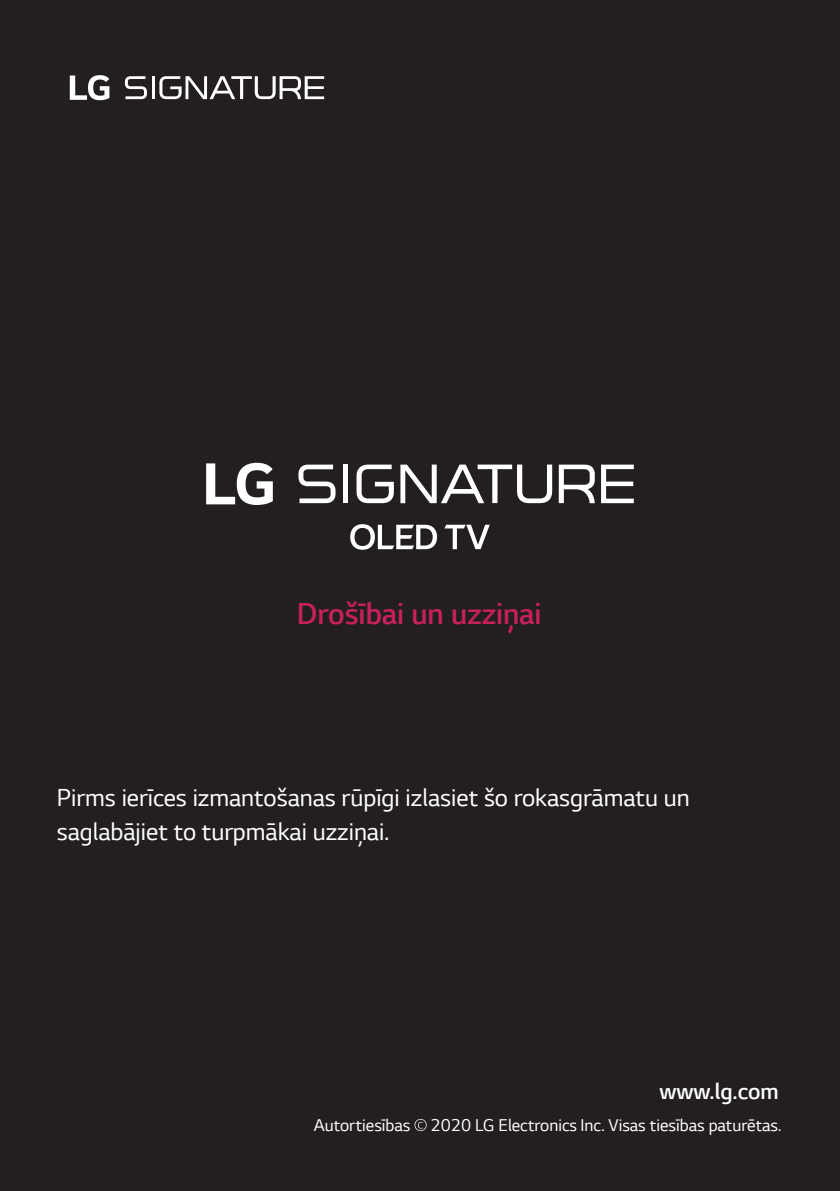
<style>
.page{position:relative;width:840px;height:1191px;background:#fff}
.page>*{position:absolute;margin:0;border:0;box-sizing:border-box;transform-origin:0 0}
.Cover_Safety_and_Ref{font:600 32px "LG Smart";color:#c8205d}
.Cover_Body{font:26px/34px "LG Smart";color:#fff}
.Cover_Address{font:600 24px "LG Smart";color:#fff}
.Cover_Body_Right{font:18px "LG Smart";color:#fff}
</style>
<div class="page">
<div style="left:0;top:0;width:839px;height:1191px;background:#231f20"></div>
<svg style="left:206px;top:463px;width:67px;height:42px"></svg>
<svg style="left:298px;top:464px;width:37px;height:39px"></svg>
<div style="left:343px;top:464px;width:5px;height:39px;background:#fff"></div>
<svg style="left:356px;top:464px;width:37px;height:39px"></svg>
<svg style="left:400px;top:464px;width:152px;height:39px"></svg>
<svg style="left:558px;top:464px;width:36px;height:39px"></svg>
<svg style="left:600px;top:464px;width:33px;height:39px"></svg>
<svg style="left:350px;top:524px;width:87px;height:26px"></svg>
<svg style="left:444px;top:525px;width:45px;height:24px"></svg>
<svg style="left:70px;top:75px;width:39px;height:25px"></svg>
<svg style="left:125px;top:76px;width:22px;height:23px"></svg>
<hr style="left:152px;top:76px;width:2px;height:23px;background:#fff">
<svg style="left:159px;top:76px;width:165px;height:23px"></svg>
<svg style="left:414px;top:1119px;width:12px;height:12px"></svg>
<p class="Cover_Safety_and_Ref" style="left:296px;top:591px;width:246px">Drošībai un uzziņai</p>
<p class="Cover_Body" style="left:57px;top:779px;width:634px">Pirms ierīces izmantošanas rūpīgi izlasiet šo rokasgrāmatu un saglabājiet to turpmākai uzziņai.</p>
<p class="Cover_Address" style="left:659px;top:1075px;width:121px">www.lg.com</p>
<p class="Cover_Body_Right" style="left:313px;top:1113px;width:469px">Autortiesības 2020 LG Electronics Inc. Visas tiesības paturētas.</p>
</div>
